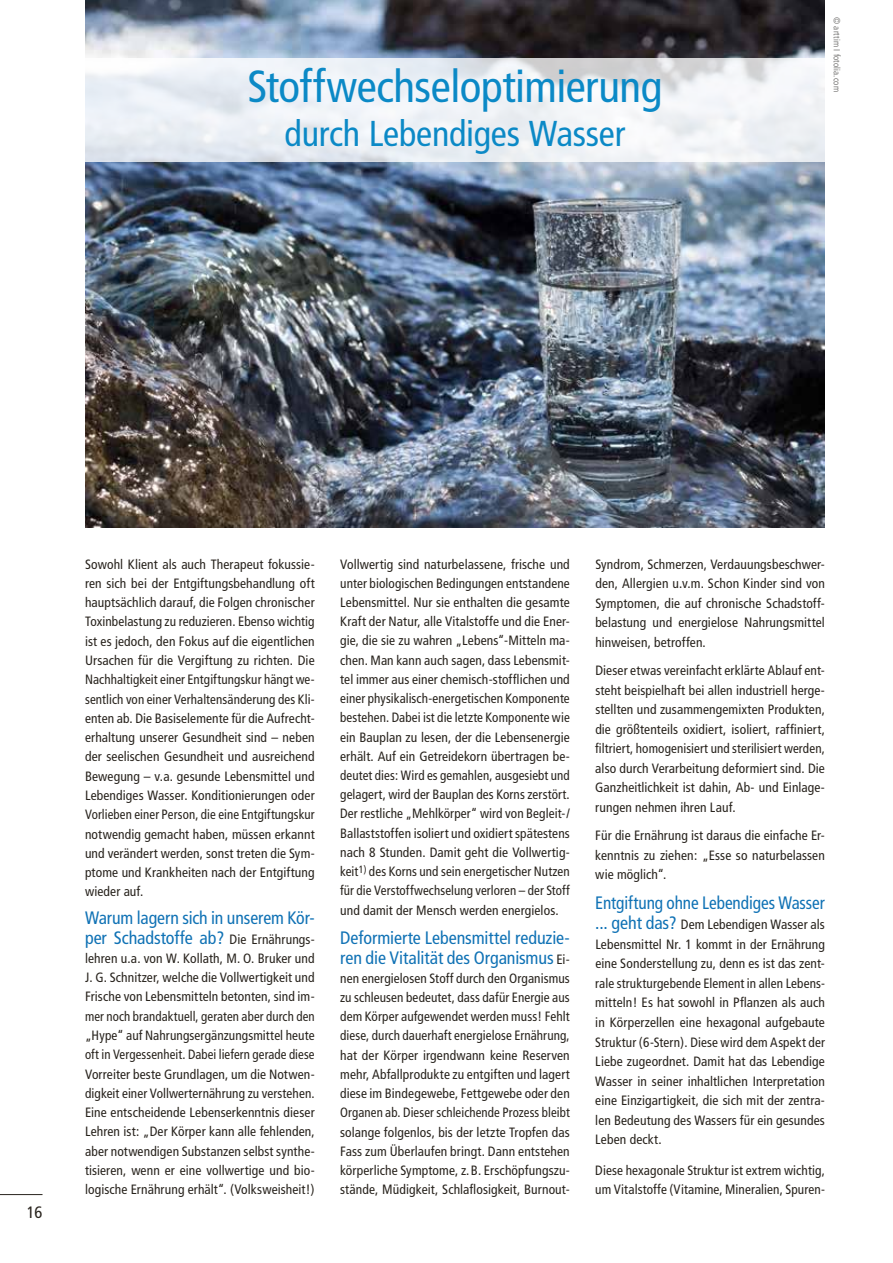
<style>
.page{position:relative;width:893px;height:1263px;background:#fff}
.page>*{position:absolute;margin:0;border:0;box-sizing:border-box;transform-origin:0 0}
.t1{font:condensed 45px "Frutiger";letter-spacing:-.01em;color:#0b89c6}
.t2{font:condensed 36px "Frutiger";letter-spacing:-.005em;color:#0b89c6}
.t3{font:condensed 18px/19.4px "Frutiger";letter-spacing:-.005em;color:#1072b5}
.t4{font:condensed 18px "Frutiger";letter-spacing:-.005em;color:#1072b5;scale:.96 1}
.t5{font:condensed 16.5px "Frutiger";color:#28231d}
.t6{font:condensed 13.5px/19.4px "Frutiger";letter-spacing:.01em;color:#28231d;text-align:justify}
.t7{font:300 condensed 9px "Frutiger";letter-spacing:.02em;color:#575654}
.s1{font-size:13.5px;color:#28231d}
.s2{font-size:18px;color:#1072b5}
</style>
<div class="page">
<hr style="left:0;top:1194px;width:43px;height:1px;background:#28231d">
<img style="left:85px;top:0;width:740px;height:527px">
<svg style="left:85px;top:58px;width:740px;height:104px;fill:#edf1f6"></svg>
<h1 class="t1" style="left:247px;top:60px;width:417px">Stoffwechseloptimierung</h1>
<h2 class="t2" style="left:285px;top:113px;width:342px">durch Lebendiges Wasser</h2>
<p class="t7" style="left:842px;top:17px;width:76px;rotate:90deg">© arttim I fotolia.com</p>
<p class="t5" style="left:27px;top:1202px;width:17px">16</p>
<p class="t6" style="left:85px;top:554px;width:231px">Sowohl Klient als auch Therapeut fokussie&shy;ren sich bei der Entgiftungsbehandlung oft hauptsächlich darauf, die Folgen chronischer Toxinbelastung zu reduzieren. Ebenso wichtig ist es jedoch, den Fokus auf die eigentlichen Ursachen für die Vergiftung zu richten. Die Nachhaltigkeit einer Entgiftungskur hängt we&shy;sentlich von einer Verhaltensänderung des Kli&shy;enten ab. Die Basiselemente für die Aufrecht&shy;erhaltung unserer Gesundheit sind – neben der seelischen Gesundheit und ausreichend Bewegung – v.a. gesunde Lebensmittel und Lebendiges Wasser. Konditionierungen oder Vorlieben einer Person, die eine Entgiftungskur notwendig gemacht haben, müssen erkannt und verändert werden, sonst treten die Sym&shy;ptome und Krankheiten nach der Entgiftung wieder auf.</p>
<h3 class="t3" style="left:85px;top:908px;width:231px">Warum lagern sich in unserem Kör&shy;per Schadstoffe ab? <span class="s1">Die Ernährungs-</span></h3>
<p class="t6" style="left:85px;top:948px;width:231px">lehren u.a. von W. Kollath, M. O. Bruker und J. G. Schnitzer, welche die Vollwertigkeit und Frische von Lebensmitteln betonten, sind im&shy;mer noch brandaktuell, geraten aber durch den „Hype“ auf Nahrungsergänzungsmittel heute oft in Vergessenheit. Dabei liefern gerade diese Vorreiter beste Grundlagen, um die Notwen&shy;digkeit einer Vollwerternährung zu verstehen.<br>Eine entscheidende Lebenserkenntnis dieser Lehren ist: „Der Körper kann alle fehlenden, aber notwendigen Substanzen selbst synthe&shy;tisieren, wenn er eine vollwertige und bio&shy;logische Ernährung erhält“. (Volksweisheit!)</p>
<p class="t6" style="left:340px;top:554px;width:231px">Vollwertig sind naturbelassene, frische und unter biologischen Bedingungen entstandene Lebensmittel. Nur sie enthalten die gesamte Kraft der Natur, alle Vitalstoffe und die Ener&shy;gie, die sie zu wahren „Lebens“-Mitteln ma&shy;chen. Man kann auch sagen, dass Lebensmit&shy;tel immer aus einer chemisch-stofflichen und einer physikalisch-energetischen Komponente bestehen. Dabei ist die letzte Komponente wie ein Bauplan zu lesen, der die Lebensenergie erhält. Auf ein Getreidekorn übertragen be&shy;deutet dies: Wird es gemahlen, ausgesiebt und gelagert, wird der Bauplan des Korns zerstört.<br>Der restliche „Mehlkörper“ wird von Begleit-/ Ballaststoffen isoliert und oxidiert spätestens nach 8 Stunden. Damit geht die Vollwertig&shy;keit<sup>1)</sup> des Korns und sein energetischer Nutzen für die Verstoffwechselung verloren – der Stoff und damit der Mensch werden energielos.</p>
<h3 class="t3" style="left:340px;top:929px;width:231px">Deformierte Lebensmittel reduzie&shy;ren die Vitalität des Organismus <span class="s1">Ei-</span></h3>
<p class="t6" style="left:340px;top:969px;width:231px">nen energielosen Stoff durch den Organismus zu schleusen bedeutet, dass dafür Energie aus dem Körper aufgewendet werden muss! Fehlt diese, durch dauerhaft energielose Ernährung, hat der Körper irgendwann keine Reserven mehr, Abfallprodukte zu entgiften und lagert diese im Bindegewebe, Fettgewebe oder den Organen ab. Dieser schleichende Prozess bleibt solange folgenlos, bis der letzte Tropfen das Fass zum Überlaufen bringt. Dann entstehen körperliche Symptome, z.B. Erschöpfungszu&shy;stände, Müdigkeit, Schlaflosigkeit, Burnout-</p>
<p class="t6" style="left:595px;top:554px;width:231px">Syndrom, Schmerzen, Verdauungsbeschwer&shy;den, Allergien u.v.m. Schon Kinder sind von Symptomen, die auf chronische Schadstoff&shy;belastung und energielose Nahrungsmittel hinweisen, betroffen.</p>
<p class="t6" style="left:595px;top:661px;width:231px">Dieser etwas vereinfacht erklärte Ablauf ent&shy;steht beispielhaft bei allen industriell herge&shy;stellten und zusammengemixten Produkten, die größtenteils oxidiert, isoliert, raffiniert, filtriert, homogenisiert und sterilisiert werden, also durch Verarbeitung deformiert sind. Die Ganzheitlichkeit ist dahin, Ab- und Einlage&shy;rungen nehmen ihren Lauf.</p>
<p class="t6" style="left:595px;top:826px;width:231px">Für die Ernährung ist daraus die einfache Er&shy;kenntnis zu ziehen: „Esse so naturbelassen wie möglich“.</p>
<h3 class="t4" style="left:595px;top:893px;width:241px">Entgiftung ohne Lebendiges Wasser</h3>
<p class="t6" style="left:595px;top:915px;width:231px"><span class="s2">... geht das?</span> Dem Lebendigen Wasser als Lebensmittel Nr. 1 kommt in der Ernährung eine Sonderstellung zu, denn es ist das zent&shy;rale strukturgebende Element in allen Lebens&shy;mitteln! Es hat sowohl in Pflanzen als auch in Körperzellen eine hexagonal aufgebaute Struktur (6-Stern). Diese wird dem Aspekt der Liebe zugeordnet. Damit hat das Lebendige Wasser in seiner inhaltlichen Interpretation eine Einzigartigkeit, die sich mit der zentra&shy;len Bedeutung des Wassers für ein gesundes Leben deckt.</p>
<p class="t6" style="left:595px;top:1160px;width:231px">Diese hexagonale Struktur ist extrem wichtig, um Vitalstoffe (Vitamine, Mineralien, Spuren-</p>
</div>
